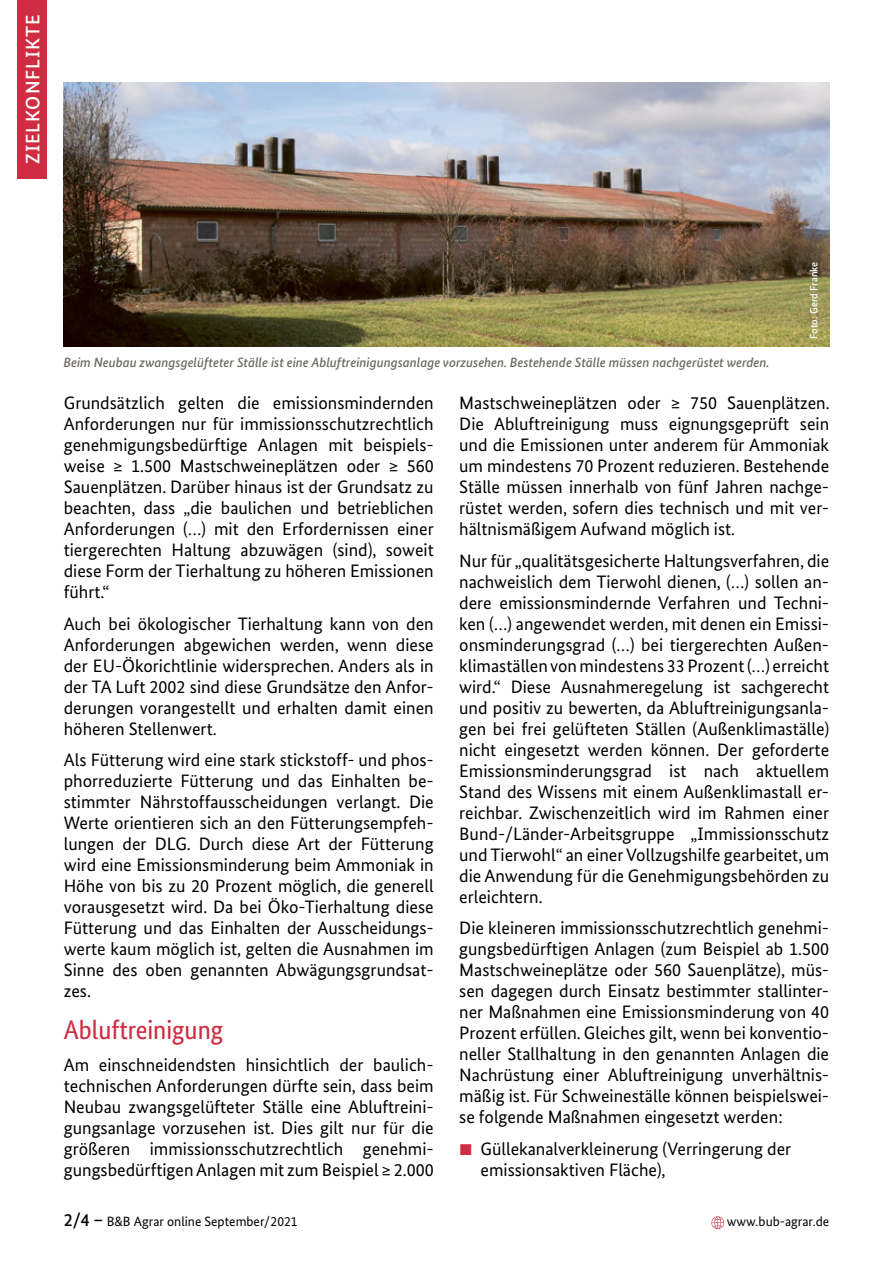
<style>
.page{position:relative;width:893px;height:1263px;background:#fff}
.page>*{position:absolute;margin:0;border:0;box-sizing:border-box;transform-origin:0 0}
.t1{font:27px "Bundes Sans Cond";color:#ce2d42;scale:1.05 1}
.t2{font:500 19.5px "Bundes Sans";letter-spacing:.05em;color:#fff}
.t3{font:18px/21px "Bundes Sans";color:#000;text-align:justify}
.t4{font:italic 500 13.5px "Bundes Sans";color:#6d6a63}
.t5{font:13.5px "Bundes Sans";color:#000}
.t6{font:500 10.5px "Bundes Sans";color:#fff}
.s1{font-weight:500;font-size:18px}
</style>
<div class="page">
<div style="left:17px;top:0;width:30px;height:179px;background:#ce2d42"></div>
<img style="left:64px;top:83px;width:765px;height:263px">
<svg style="left:711px;top:1216px;width:13px;height:13px"></svg>
<p class="t2" style="left:21px;top:164px;width:152px;rotate:-90deg">ZIELKONFLIKTE</p>
<p class="t4" style="left:63px;top:354px;width:708px">Beim Neubau zwangsgelüfteter Ställe ist eine Abluftreinigungsanlage vorzusehen. Bestehende Ställe müssen nachgerüstet werden.</p>
<p class="t6" style="left:807px;top:339px;width:79px;rotate:-90deg">Foto: Gerd Franke</p>
<p class="t3" style="left:64px;top:392px;width:371px">Grundsätzlich gelten die emissionsmindernden Anforderungen nur für immissionsschutzrechtlich genehmigungsbedürftige Anlagen mit beispiels&shy;weise ≥ 1.500 Mastschweineplätzen oder ≥ 560<br>Sauenplätzen. Darüber hinaus ist der Grundsatz zu beachten, dass „die baulichen und betrieblichen Anforderungen (…) mit den Erfordernissen einer tiergerechten Haltung abzuwägen (sind), soweit diese Form der Tierhaltung zu höheren Emissionen führt.“</p>
<p class="t3" style="left:64px;top:613px;width:371px">Auch bei ökologischer Tierhaltung kann von den Anforderungen abgewichen werden, wenn diese der EU-Ökorichtlinie widersprechen. Anders als in der TA Luft 2002 sind diese Grundsätze den Anfor&shy;derungen vorangestellt und erhalten damit einen höheren Stellenwert.</p>
<p class="t3" style="left:64px;top:749px;width:371px">Als Fütterung wird eine stark stickstoff- und phos&shy;phorreduzierte Fütterung und das Einhalten be&shy;stimmter Nährstoffausscheidungen verlangt. Die Werte orientieren sich an den Fütterungsempfeh&shy;lungen der DLG. Durch diese Art der Fütterung wird eine Emissionsminderung beim Ammoniak in Höhe von bis zu 20 Prozent möglich, die generell vorausgesetzt wird. Da bei Öko-Tierhaltung diese Fütterung und das Einhalten der Ausscheidungs&shy;werte kaum möglich ist, gelten die Ausnahmen im Sinne des oben genannten Abwägungsgrundsat&shy;zes.</p>
<h1 class="t1" style="left:64px;top:1014px;width:153px">Abluftreinigung</h1>
<p class="t3" style="left:64px;top:1054px;width:371px">Am einschneidendsten hinsichtlich der baulich&shy;technischen Anforderungen dürfte sein, dass beim Neubau zwangsgelüfteter Ställe eine Abluftreini&shy;gungsanlage vorzusehen ist. Dies gilt nur für die größeren immissionsschutzrechtlich genehmi&shy;gungsbedürftigen Anlagen mit zum Beispiel ≥ 2.000</p>
<p class="t3" style="left:459px;top:392px;width:372px">Mastschweineplätzen oder ≥ 750 Sauenplätzen.<br>Die Abluftreinigung muss eignungsgeprüft sein und die Emissionen unter anderem für Ammoniak um mindestens 70 Prozent reduzieren. Bestehende Ställe müssen innerhalb von fünf Jahren nachge&shy;rüstet werden, sofern dies technisch und mit ver&shy;hältnismäßigem Aufwand möglich ist.</p>
<p class="t3" style="left:459px;top:550px;width:371px">Nur für „qualitätsgesicherte Haltungsverfahren, die nachweislich dem Tierwohl dienen, (…) sollen an&shy;dere emissionsmindernde Verfahren und Techni&shy;ken (…) angewendet werden, mit denen ein Emissi&shy;onsminderungsgrad (…) bei tiergerechten Außen&shy;klimaställen von mindestens 33 Prozent (…) erreicht wird.“ Diese Ausnahmeregelung ist sachgerecht und positiv zu bewerten, da Abluftreinigungsanla&shy;gen bei frei gelüfteten Ställen (Außenklimaställe) nicht eingesetzt werden können. Der geforderte Emissionsminderungsgrad ist nach aktuellem Stand des Wissens mit einem Außenklimastall er&shy;reichbar. Zwischenzeitlich wird im Rahmen einer Bund-/Länder-Arbeitsgruppe „Immissionsschutz und Tierwohl“ an einer Vollzugshilfe gearbeitet, um die Anwendung für die Genehmigungsbehörden zu erleichtern.</p>
<p class="t3" style="left:459px;top:917px;width:371px">Die kleineren immissionsschutzrechtlich genehmi&shy;gungsbedürftigen Anlagen (zum Beispiel ab 1.500<br>Mastschweineplätze oder 560 Sauenplätze), müs&shy;sen dagegen durch Einsatz bestimmter stallinter&shy;ner Maßnahmen eine Emissionsminderung von 40<br>Prozent erfüllen. Gleiches gilt, wenn bei konventio&shy;neller Stallhaltung in den genannten Anlagen die Nachrüstung einer Abluftreinigung unverhältnis&shy;mäßig ist. Für Schweineställe können beispielswei&shy;se folgende Maßnahmen eingesetzt werden:</p>
<p class="t3" style="left:480px;top:1138px;width:312px">Güllekanalverkleinerung (Verringerung der emissionsaktiven Fläche),</p>
<p class="t5" style="left:64px;top:1213px;width:235px"><span class="s1">2/4 –</span> B&amp;B Agrar online September/2021</p>
<p class="t5" style="left:727px;top:1213px;width:104px">www.bub-agrar.de</p>
</div>
